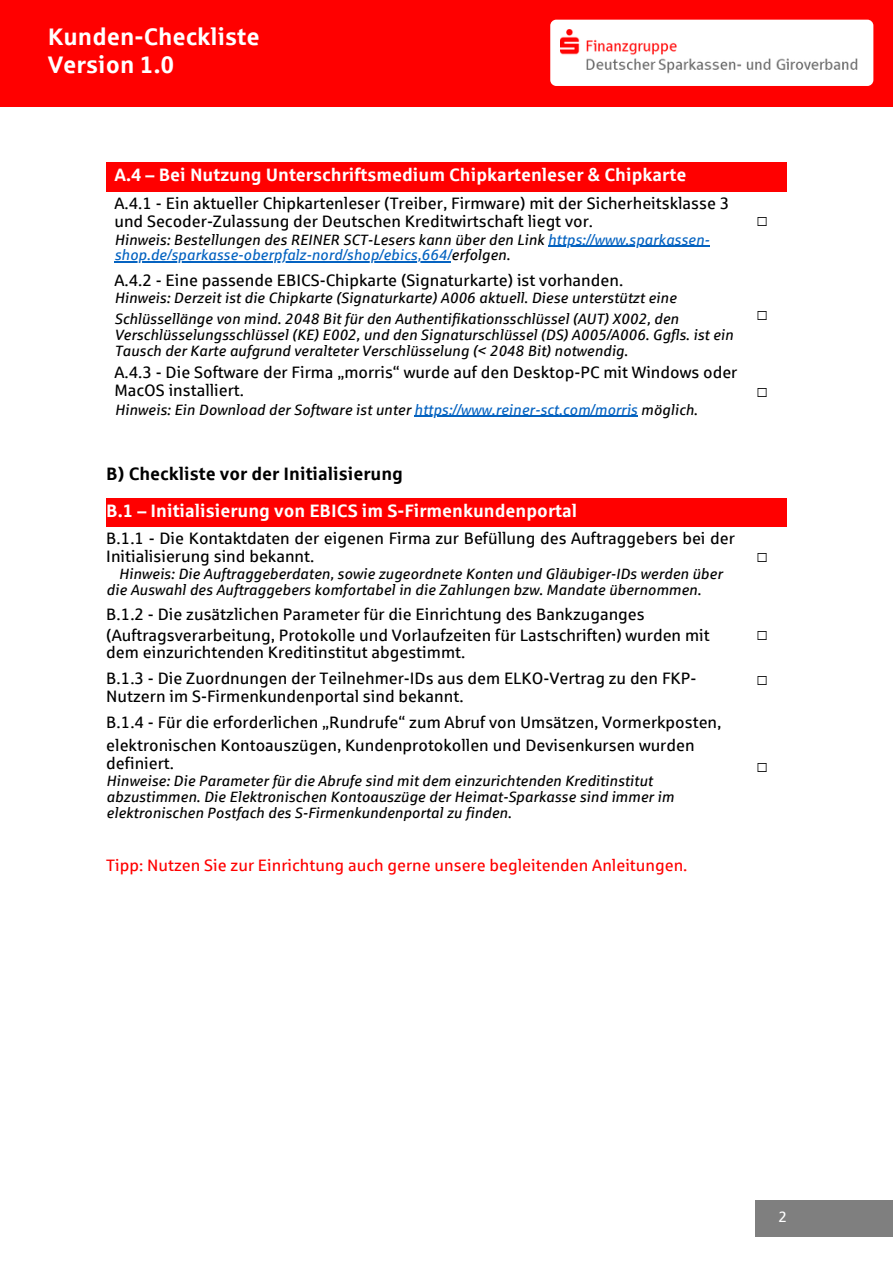
<style>
.page{position:relative;width:893px;height:1264px;background:#fff}
.page>*{position:absolute;margin:0;border:0;box-sizing:border-box;transform-origin:0 0}
.t1{font:700 24px/28.2px "Sparkasse Rg";color:#fff}
.t2{font:700 18px "Sparkasse Rg";color:#fff}
.t3{font:700 18px "Sparkasse Rg";color:#000}
.t4{font:18px "Free Mono";color:#000}
.t5{font:16.5px/18px "Sparkasse Rg";color:#000}
.t6{font:16.5px "Sparkasse Rg";color:#f00}
.t7{font:italic 15px "Sparkasse Rg";color:#000}
.t8{font:italic 15px/15.8px "Sparkasse Rg";color:#0563c1}
.t9{font:15px "Sparkasse Rg";color:#fff}
.s1{color:#000}
.s2{color:#0563c1}
</style>
<div class="page">
<div style="left:0;top:0;width:892px;height:106px;background:#f00"></div>
<div style="left:550px;top:20px;width:323px;height:66px;background:#fff;border-radius:6px"></div>
<div style="left:755px;top:1200px;width:137px;height:36px;background:#7f7f7f"></div>
<img style="left:560px;top:30px;width:314px;height:53px">
<div style="left:106px;top:162px;width:638px;height:30px;background:#f00"></div>
<div style="left:744px;top:162px;width:42px;height:30px;background:#f00"></div>
<div style="left:114px;top:502px;width:622px;height:20px;background:#f00"></div>
<div style="left:744px;top:498px;width:42px;height:29px;background:#f00"></div>
<hr style="left:106px;top:498px;width:638px;height:4px;background:#f00">
<div style="left:106px;top:522px;width:638px;height:5px;background:#f00"></div>
<hr style="left:414px;top:416px;width:223px;height:1px;background:#0563c1">
<hr style="left:547px;top:246px;width:162px;height:1px;background:#0563c1">
<hr style="left:114px;top:261px;width:337px;height:1px;background:#0563c1">
<p class="t1" style="left:48px;top:23px;width:213px">Kunden-Checkliste<br>Version 1.0</p>
<p class="t2" style="left:114px;top:165px;width:573px">A.4 – Bei Nutzung Unterschriftsmedium Chipkartenleser &amp; Chipkarte</p>
<p class="t5" style="left:114px;top:195px;width:616px">A.4.1 - Ein aktueller Chipkartenleser (Treiber, Firmware) mit der Sicherheitsklasse 3 und Secoder-Zulassung der Deutschen Kreditwirtschaft liegt vor.</p>
<p class="t8" style="left:114px;top:231px;width:596px"><span class="s1">Hinweis: Bestellungen des REINER SCT-Lesers kann über den Link</span> https://www.sparkassen&shy;shop.de/sparkasse-oberpfalz-nord/shop/ebics,664/<span class="s1">erfolgen.</span></p>
<p class="t7" style="left:114px;top:290px;width:563px">Hinweis: Derzeit ist die Chipkarte (Signaturkarte) A006 aktuell. Diese unterstützt eine</p>
<p class="t7" style="left:114px;top:311px;width:565px">Schlüssellänge von mind. 2048 Bit für den Authentifikationsschlüssel (AUT) X002, den</p>
<p class="t7" style="left:114px;top:327px;width:620px">Verschlüsselungsschlüssel (KE) E002, und den Signaturschlüssel (DS) A005/A006. Ggfls. ist ein</p>
<p class="t7" style="left:114px;top:343px;width:515px">Tausch der Karte aufgrund veralteter Verschlüsselung (&lt; 2048 Bit) notwendig.</p>
<p class="t5" style="left:114px;top:271px;width:510px">A.4.2 - Eine passende EBICS-Chipkarte (Signaturkarte) ist vorhanden.</p>
<p class="t5" style="left:114px;top:364px;width:624px">A.4.3 - Die Software der Firma „morris“ wurde auf den Desktop-PC mit Windows oder</p>
<p class="t5" style="left:114px;top:382px;width:131px">MacOS installiert.</p>
<p class="t7" style="left:115px;top:401px;width:584px">Hinweis: Ein Download der Software ist unter <span class="s2">https://www.reiner-sct.com/morris</span> möglich.</p>
<p class="t3" style="left:106px;top:464px;width:298px">B) Checkliste vor der Initialisierung</p>
<p class="t2" style="left:106px;top:501px;width:472px">B.1 – Initialisierung von EBICS im S-Firmenkundenportal</p>
<p class="t5" style="left:106px;top:529px;width:630px">B.1.1 - Die Kontaktdaten der eigenen Firma zur Befüllung des Auftraggebers bei der<br>Initialisierung sind bekannt.</p>
<p class="t7" style="left:119px;top:566px;width:605px">Hinweis: Die Auftraggeberdaten, sowie zugeordnete Konten und Gläubiger-IDs werden über</p>
<p class="t7" style="left:106px;top:581px;width:596px">die Auswahl des Auftraggebers komfortabel in die Zahlungen bzw. Mandate übernommen.</p>
<p class="t5" style="left:106px;top:605px;width:540px">B.1.2 - Die zusätzlichen Parameter für die Einrichtung des Bankzuganges</p>
<p class="t5" style="left:106px;top:626px;width:605px">(Auftragsverarbeitung, Protokolle und Vorlaufzeiten für Lastschriften) wurden mit</p>
<p class="t5" style="left:106px;top:643px;width:360px">dem einzurichtenden Kreditinstitut abgestimmt.</p>
<p class="t5" style="left:106px;top:669px;width:591px">B.1.3 - Die Zuordnungen der Teilnehmer-IDs aus dem ELKO-Vertrag zu den FKP-</p>
<p class="t5" style="left:106px;top:687px;width:358px">Nutzern im S-Firmenkundenportal sind bekannt.</p>
<p class="t5" style="left:106px;top:713px;width:616px">B.1.4 - Für die erforderlichen „Rundrufe“ zum Abruf von Umsätzen, Vormerkposten,</p>
<p class="t5" style="left:106px;top:736px;width:589px">elektronischen Kontoauszügen, Kundenprotokollen und Devisenkursen wurden</p>
<p class="t5" style="left:106px;top:754px;width:69px">definiert.</p>
<p class="t7" style="left:106px;top:773px;width:547px">Hinweise: Die Parameter für die Abrufe sind mit dem einzurichtenden Kreditinstitut</p>
<p class="t7" style="left:106px;top:788px;width:569px">abzustimmen. Die Elektronischen Kontoauszüge der Heimat-Sparkasse sind immer im</p>
<p class="t7" style="left:106px;top:804px;width:406px">elektronischen Postfach des S-Firmenkundenportal zu finden.</p>
<p class="t6" style="left:106px;top:856px;width:582px">Tipp: Nutzen Sie zur Einrichtung auch gerne unsere begleitenden Anleitungen.</p>
<p class="t4" style="left:757px;top:212px;width:12px">☐</p>
<p class="t4" style="left:757px;top:305px;width:12px">☐</p>
<p class="t4" style="left:757px;top:382px;width:12px">☐</p>
<p class="t4" style="left:757px;top:547px;width:12px">☐</p>
<p class="t4" style="left:757px;top:625px;width:12px">☐</p>
<p class="t4" style="left:757px;top:670px;width:12px">☐</p>
<p class="t4" style="left:757px;top:758px;width:12px">☐</p>
<p class="t9" style="left:778px;top:1208px;width:10px">2</p>
</div>
